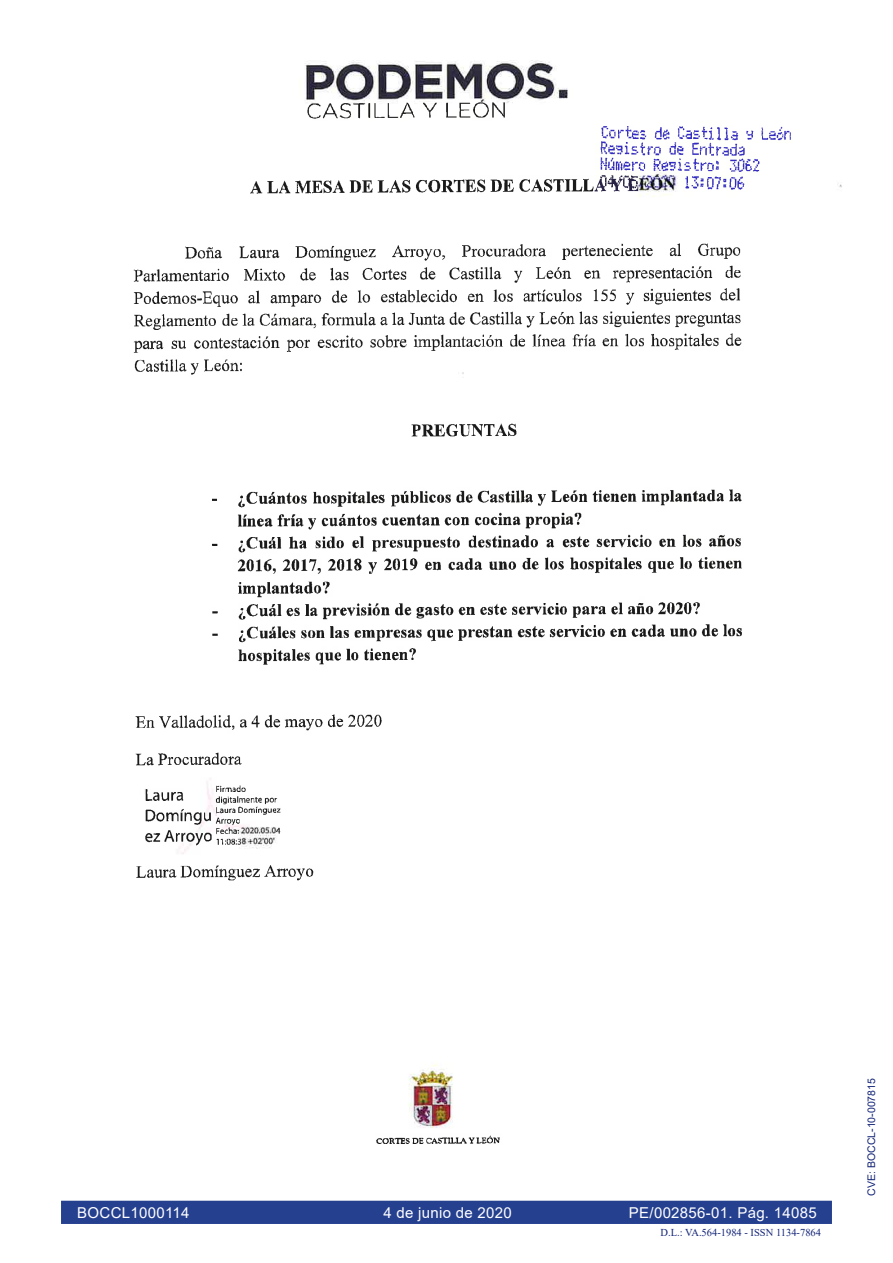
<style>
.page{position:relative;width:893px;height:1263px;background:#fff}
.page>*{position:absolute;margin:0;border:0;box-sizing:border-box;transform-origin:0 0}
.E_CVE{font:15px "Arial";letter-spacing:.02em;color:#fff}
.t1{font:10.5px "Times New Roman";color:#132477}
.t2{font:10.5px "Arial";color:#132477}
</style>
<div class="page">
<div style="left:60px;top:1200px;width:773px;height:25px;background:#25408f"></div>
<div style="left:60px;top:1199px;width:773px;height:26px;border:2px solid #fff"></div>
<img style="left:743px;top:126px;width:48px;height:61px">
<img style="left:133px;top:63px;width:610px;height:1080px">
<p class="E_CVE" style="left:77px;top:1202px;width:114px">BOCCL1000114</p>
<p class="E_CVE" style="left:383px;top:1202px;width:130px">4 de junio de 2020</p>
<p class="E_CVE" style="left:629px;top:1202px;width:189px">PE/002856-01. Pág. 14085</p>
<p class="t1" style="left:661px;top:1225px;width:162px">D.L.: VA.564-1984 - ISSN 1134-7864</p>
<p class="t2" style="left:864px;top:1195px;width:119px;rotate:-90deg">CVE: BOCCL-10-007815</p>
</div>
